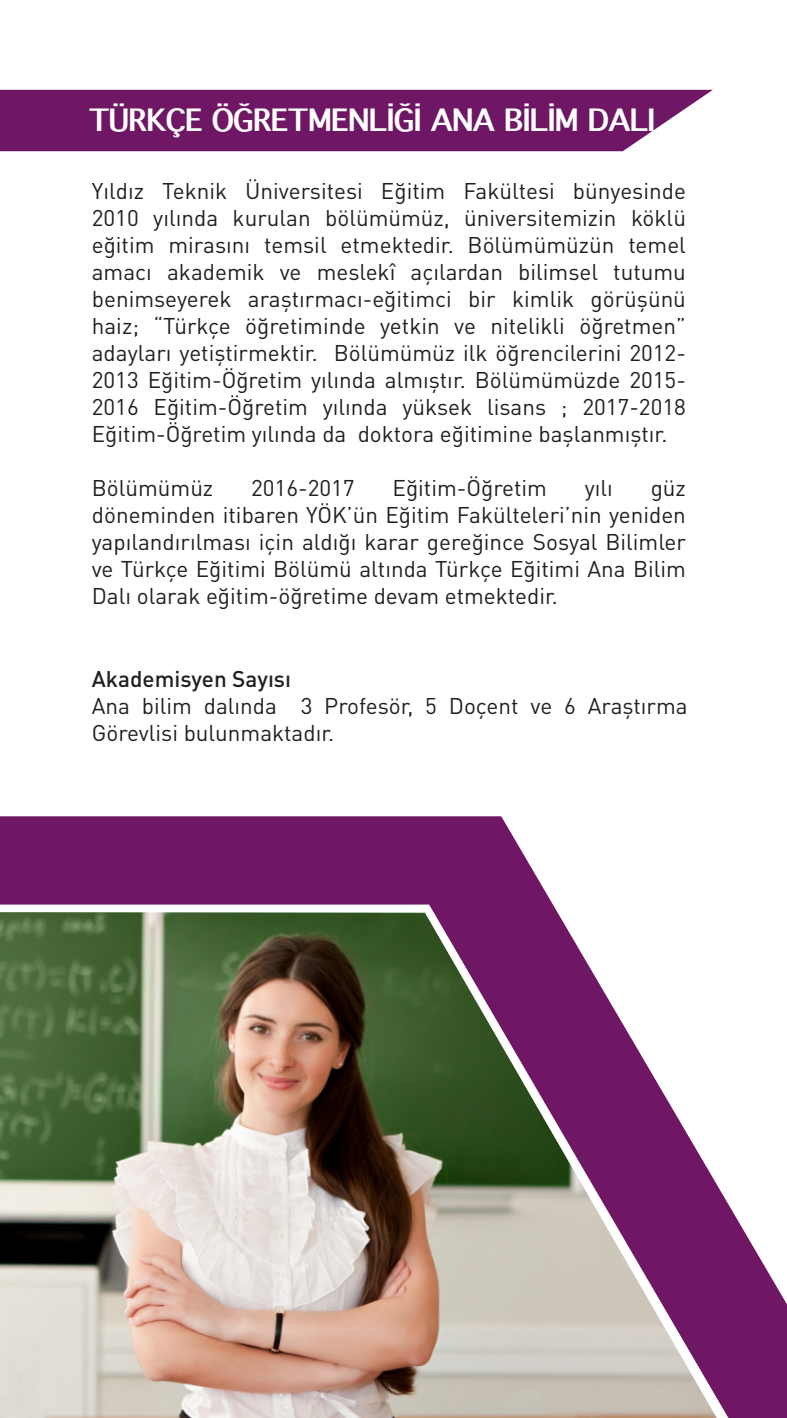
<style>
.page{position:relative;width:787px;height:1418px;background:#fff}
.page>*{position:absolute;margin:0;border:0;box-sizing:border-box;transform-origin:0 0}
.t1{font:700 29.5px "Thonburi";color:#fff}
.t2{font:22.5px/27px "DIN Pro";color:#231f20;text-align:justify}
.t3{font:500 22.5px "DIN Pro";color:#231f20}
</style>
<div class="page">
<div style="left:0;top:90px;width:713px;height:61px;background:#6f1665"></div>
<svg style="left:0;top:816px;width:786px;height:601px;fill:#6f1665"></svg>
<svg style="left:786px;top:1303px;width:1px;height:114px"></svg>
<img style="left:0;top:912px;width:716px;height:505px">
<p class="t1" style="left:89px;top:104px;width:567px">TÜRKÇE ÖĞRETMENLİĞİ ANA BİLİM DALI</p>
<p class="t2" style="left:92px;top:177px;width:595px">Yıldız Teknik Üniversitesi Eğitim Fakültesi bünyesinde 2010 yılında kurulan bölümümüz, üniversitemizin köklü eğitim mirasını temsil etmektedir. Bölümümüzün temel amacı akademik ve meslekî açılardan bilimsel tutumu benimseyerek araştırmacı-eğitimci bir kimlik görüşünü haiz; “Türkçe öğretiminde yetkin ve nitelikli öğretmen” adayları yetiştirmektir. Bölümümüz ilk öğrencilerini 2012- 2013 Eğitim-Öğretim yılında almıştır. Bölümümüzde 2015- 2016 Eğitim-Öğretim yılında yüksek lisans ; 2017-2018<br>Eğitim-Öğretim yılında da doktora eğitimine başlanmıştır.</p>
<p class="t2" style="left:92px;top:474px;width:123px">Bölümümüz</p>
<p class="t2" style="left:251px;top:474px;width:105px">2016-2017</p>
<p class="t2" style="left:392px;top:474px;width:156px">Eğitim-Öğretim</p>
<p class="t2" style="left:585px;top:474px;width:30px">yılı</p>
<p class="t2" style="left:92px;top:474px;width:595px;text-indent:559px">güz döneminden itibaren YÖK’ün Eğitim Fakülteleri’nin yeniden yapılandırılması için aldığı karar gereğince Sosyal Bilimler ve Türkçe Eğitimi Bölümü altında Türkçe Eğitimi Ana Bilim Dalı olarak eğitim-öğretime devam etmektedir.</p>
<p class="t3" style="left:92px;top:663px;width:201px">Akademisyen Sayısı</p>
<p class="t2" style="left:92px;top:691px;width:597px">Ana bilim dalında 3 Profesör, 5 Doçent ve 6 Araştırma<br>Görevlisi bulunmaktadır.</p>
</div>
